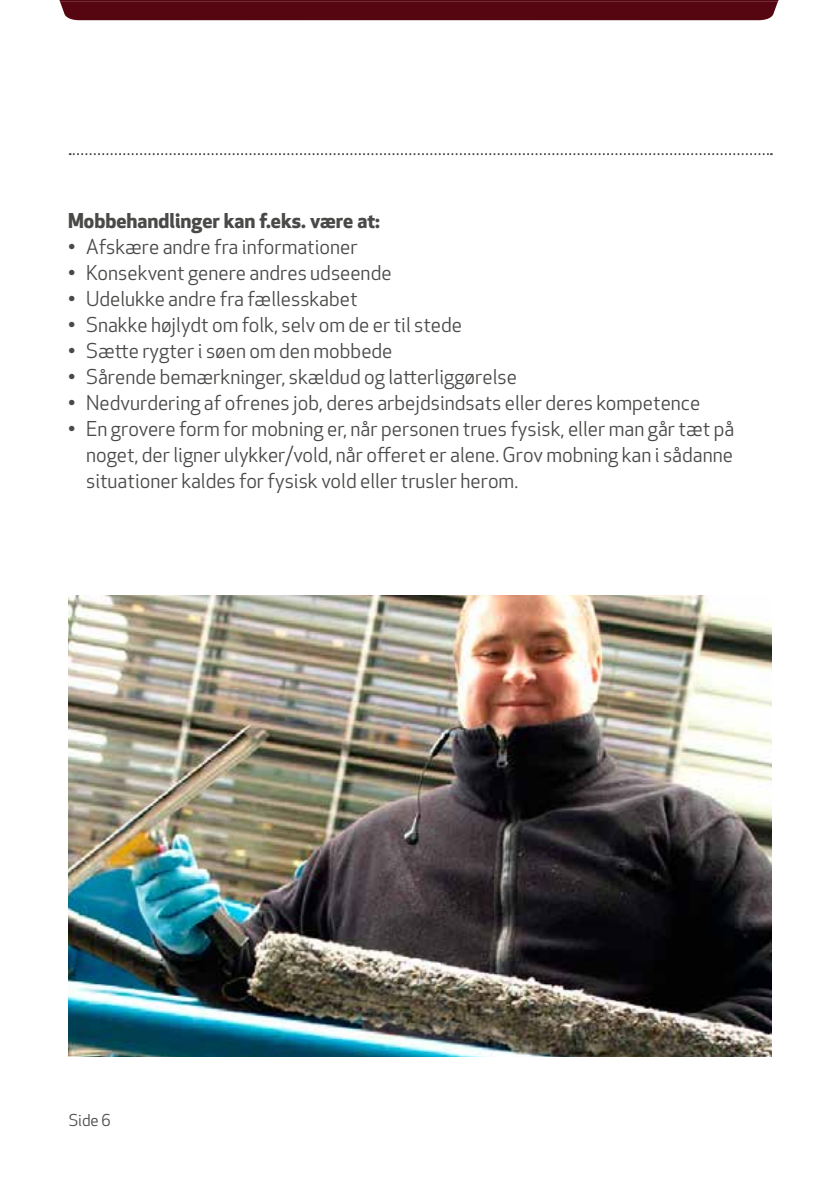
<style>
.page{position:relative;width:840px;height:1191px;background:#fff}
.page>*{position:absolute;margin:0;border:0;box-sizing:border-box;transform-origin:0 0}
.t1{font:20px/26px "Apex New";color:#494948;text-align:justify}
.t2{font:700 20px "Apex New";color:#494948}
.t3{font:16px "Apex New";color:#494948}
</style>
<div class="page">
<div style="left:59px;top:0;width:719px;height:20px;background:#550610"></div>
<svg style="left:70px;top:153px;width:701px;height:2px"></svg>
<img style="left:69px;top:595px;width:702px;height:461px">
<p class="t2" style="left:68px;top:206px;width:313px">Mobbehandlinger kan f.eks. være at:</p>
<p class="t1" style="left:68px;top:234px;width:291px">• Afskære andre fra informationer</p>
<p class="t1" style="left:68px;top:260px;width:325px">• Konsekvent genere andres udseende</p>
<p class="t1" style="left:68px;top:286px;width:291px">• Udelukke andre fra fællesskabet</p>
<p class="t1" style="left:68px;top:312px;width:395px">• Snakke højlydt om folk, selv om de er til stede</p>
<p class="t1" style="left:68px;top:338px;width:326px">• Sætte rygter i søen om den mobbede</p>
<p class="t1" style="left:68px;top:364px;width:450px">• Sårende bemærkninger, skældud og latterliggørelse</p>
<p class="t1" style="left:68px;top:390px;width:633px">• Nedvurdering af ofrenes job, deres arbejdsindsats eller deres kompetence</p>
<p class="t1" style="left:86px;top:416px;width:649px;text-indent:-18px">• En grovere form for mobning er, når personen trues fysisk, eller man går tæt på noget, der ligner ulykker/vold, når offeret er alene. Grov mobning kan i sådanne situationer kaldes for fysisk vold eller trusler herom.</p>
<p class="t3" style="left:69px;top:1110px;width:44px">Side 6</p>
</div>
